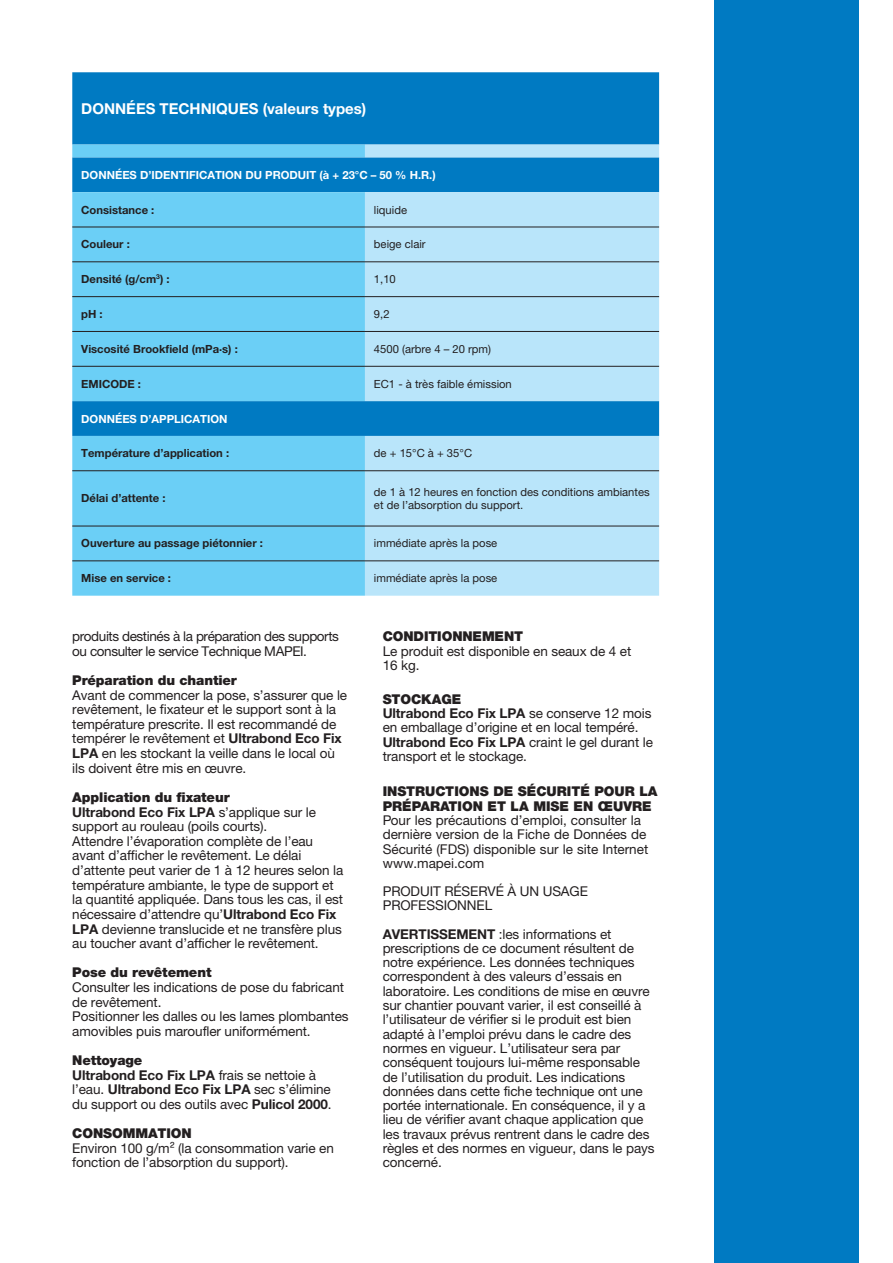
<style>
.page{position:relative;width:893px;height:1263px;background:#fff}
.page>*{position:absolute;margin:0;border:0;box-sizing:border-box;transform-origin:0 0}
.t1{font:700 15px "Helvetica Neue LTW1 G";color:#fff}
.t2{font:13.5px/14.2px "Helvetica Neue LTW1 G";letter-spacing:-.01em;color:#231f20}
.t3{font:900 13.5px/14.2px "Helvetica Neue LTW1 G";letter-spacing:-.01em;color:#231f20}
.t4{font:13.5px/14.5px "Helvetica Neue LTW1 G";letter-spacing:-.03em;color:#231f20}
.t5{font:11.25px/13.5px "Helvetica Neue LTW1 G";color:#231f20}
.t6{font:700 11.25px "Helvetica Neue LTW1 G";color:#231f20}
.t7{font:700 11.25px "Helvetica Neue LTW1 G";color:#fff}
.s1{font-weight:700}
.s2{font-weight:900}
</style>
<div class="page">
<div style="left:714px;top:0;width:145px;height:1263px;background:#007ac2"></div>
<div style="left:72px;top:72px;width:587px;height:73px;background:#007ac2"></div>
<svg style="left:72px;top:145px;width:293px;height:451px;background:#5ac0ec"></svg>
<svg style="left:365px;top:145px;width:294px;height:451px;background:#9bd3f0"></svg>
<hr style="left:72px;top:470px;width:293px;height:1px;background:#231f20">
<hr style="left:365px;top:470px;width:294px;height:1px;background:#231f20">
<hr style="left:72px;top:526px;width:293px;height:1px;background:#231f20">
<hr style="left:365px;top:526px;width:294px;height:1px;background:#231f20">
<hr style="left:72px;top:560px;width:293px;height:1px;background:#231f20">
<hr style="left:365px;top:560px;width:294px;height:1px;background:#231f20">
<hr style="left:72px;top:227px;width:293px;height:1px;background:#231f20">
<hr style="left:365px;top:227px;width:294px;height:1px;background:#231f20">
<hr style="left:72px;top:261px;width:293px;height:1px;background:#231f20">
<hr style="left:365px;top:261px;width:294px;height:1px;background:#231f20">
<hr style="left:72px;top:296px;width:293px;height:1px;background:#231f20">
<hr style="left:365px;top:296px;width:294px;height:1px;background:#231f20">
<hr style="left:72px;top:331px;width:293px;height:1px;background:#231f20">
<hr style="left:365px;top:331px;width:294px;height:1px;background:#231f20">
<hr style="left:72px;top:366px;width:293px;height:1px;background:#231f20">
<hr style="left:365px;top:366px;width:294px;height:1px;background:#231f20">
<p class="t1" style="left:81px;top:99px;width:287px">DONNÉES TECHNIQUES (valeurs types)</p>
<p class="t7" style="left:81px;top:168px;width:356px">DONNÉES D’IDENTIFICATION DU PRODUIT (à + 23°C – 50 % H.R.)</p>
<p class="t6" style="left:81px;top:203px;width:75px">Consistance :</p>
<p class="t5" style="left:374px;top:203px;width:35px">liquide</p>
<p class="t6" style="left:81px;top:237px;width:50px">Couleur :</p>
<p class="t5" style="left:374px;top:238px;width:53px">beige clair</p>
<p class="t6" style="left:81px;top:272px;width:90px">Densité (g/cm<sup>3</sup>) :</p>
<p class="t5" style="left:374px;top:272px;width:23px">1,10</p>
<p class="t6" style="left:81px;top:307px;width:23px">pH :</p>
<p class="t5" style="left:374px;top:307px;width:17px">9,2</p>
<p class="t6" style="left:81px;top:342px;width:158px">Viscosité Brookfield (mPa.s) :</p>
<p class="t5" style="left:374px;top:342px;width:119px">4500 (arbre 4 – 20 rpm)</p>
<p class="t6" style="left:81px;top:377px;width:61px">EMICODE :</p>
<p class="t5" style="left:374px;top:377px;width:139px">EC1 - à très faible émission</p>
<p class="t7" style="left:81px;top:412px;width:148px">DONNÉES D’APPLICATION</p>
<p class="t6" style="left:81px;top:446px;width:149px">Température d’application :</p>
<p class="t5" style="left:374px;top:446px;width:100px">de + 15°C à + 35°C</p>
<p class="t6" style="left:81px;top:491px;width:86px">Délai d’attente :</p>
<p class="t5" style="left:374px;top:485px;width:277px">de 1 à 12 heures en fonction des conditions ambiantes et de l’absorption du support.</p>
<p class="t6" style="left:81px;top:536px;width:183px">Ouverture au passage piétonnier :</p>
<p class="t5" style="left:374px;top:537px;width:125px">immédiate après la pose</p>
<p class="t6" style="left:81px;top:571px;width:91px">Mise en service :</p>
<p class="t5" style="left:374px;top:571px;width:125px">immédiate après la pose</p>
<p class="t4" style="left:72px;top:629px;width:268px">produits destinés à la préparation des supports ou consulter le service Technique MAPEI.</p>
<p class="t3" style="left:72px;top:673px;width:166px">Préparation du chantier</p>
<p class="t2" style="left:72px;top:687px;width:276px">Avant de commencer la pose, s’assurer que le revêtement, le fixateur et le support sont à la température prescrite. Il est recommandé de tempérer le revêtement et <span class="s1">Ultrabond Eco Fix LPA</span> en les stockant la veille dans le local où ils doivent être mis en œuvre.</p>
<p class="t2" style="left:72px;top:790px;width:273px"><span class="s2">Application du fixateur<br></span><span class="s1">Ultrabond Eco Fix LPA</span> s’applique sur le support au rouleau (poils courts).<br>Attendre l’évaporation complète de l’eau avant d’afficher le revêtement. Le délai d’attente peut varier de 1 à 12 heures selon la température ambiante, le type de support et la quantité appliquée. Dans tous les cas, il est nécessaire d’attendre qu’<span class="s1">Ultrabond Eco Fix LPA</span> devienne translucide et ne transfère plus au toucher avant d’afficher le revêtement.</p>
<p class="t3" style="left:72px;top:965px;width:141px">Pose du revêtement</p>
<p class="t2" style="left:72px;top:980px;width:278px">Consulter les indications de pose du fabricant de revêtement.<br>Positionner les dalles ou les lames plombantes amovibles puis maroufler uniformément.</p>
<p class="t2" style="left:72px;top:1053px;width:261px"><span class="s2">Nettoyage<br></span><span class="s1">Ultrabond Eco Fix LPA</span> frais se nettoie à l’eau. <span class="s1">Ultrabond Eco Fix LPA</span> sec s’élimine du support ou des outils avec <span class="s1">Pulicol 2000</span>.</p>
<p class="t3" style="left:72px;top:1126px;width:121px">CONSOMMATION</p>
<p class="t2" style="left:72px;top:1141px;width:263px">Environ 100 g/m² (la consommation varie en fonction de l’absorption du support).</p>
<p class="t3" style="left:383px;top:629px;width:142px">CONDITIONNEMENT</p>
<p class="t2" style="left:383px;top:643px;width:250px">Le produit est disponible en seaux de 4 et<br>16 kg.</p>
<p class="t2" style="left:383px;top:692px;width:272px"><span class="s2">STOCKAGE<br></span><span class="s1">Ultrabond Eco Fix LPA</span> se conserve 12 mois en emballage d’origine et en local tempéré.<br><span class="s1">Ultrabond Eco Fix LPA</span> craint le gel durant le transport et le stockage.</p>
<p class="t3" style="left:383px;top:784px;width:276px">INSTRUCTIONS DE SÉCURITÉ POUR LA<br>PRÉPARATION ET LA MISE EN ŒUVRE</p>
<p class="t2" style="left:383px;top:813px;width:267px">Pour les précautions d’emploi, consulter la dernière version de la Fiche de Données de Sécurité (FDS) disponible sur le site Internet www.mapei.com</p>
<p class="t2" style="left:383px;top:884px;width:207px">PRODUIT RÉSERVÉ À UN USAGE<br>PROFESSIONNEL</p>
<p class="t2" style="left:383px;top:926px;width:273px"><span class="s1">AVERTISSEMENT</span> :les informations et prescriptions de ce document résultent de notre expérience. Les données techniques correspondent à des valeurs d’essais en laboratoire. Les conditions de mise en œuvre sur chantier pouvant varier, il est conseillé à l’utilisateur de vérifier si le produit est bien adapté à l’emploi prévu dans le cadre des normes en vigueur. L’utilisateur sera par conséquent toujours lui-même responsable de l’utilisation du produit. Les indications données dans cette fiche technique ont une portée internationale. En conséquence, il y a lieu de vérifier avant chaque application que les travaux prévus rentrent dans le cadre des règles et des normes en vigueur, dans le pays concerné.</p>
</div>
